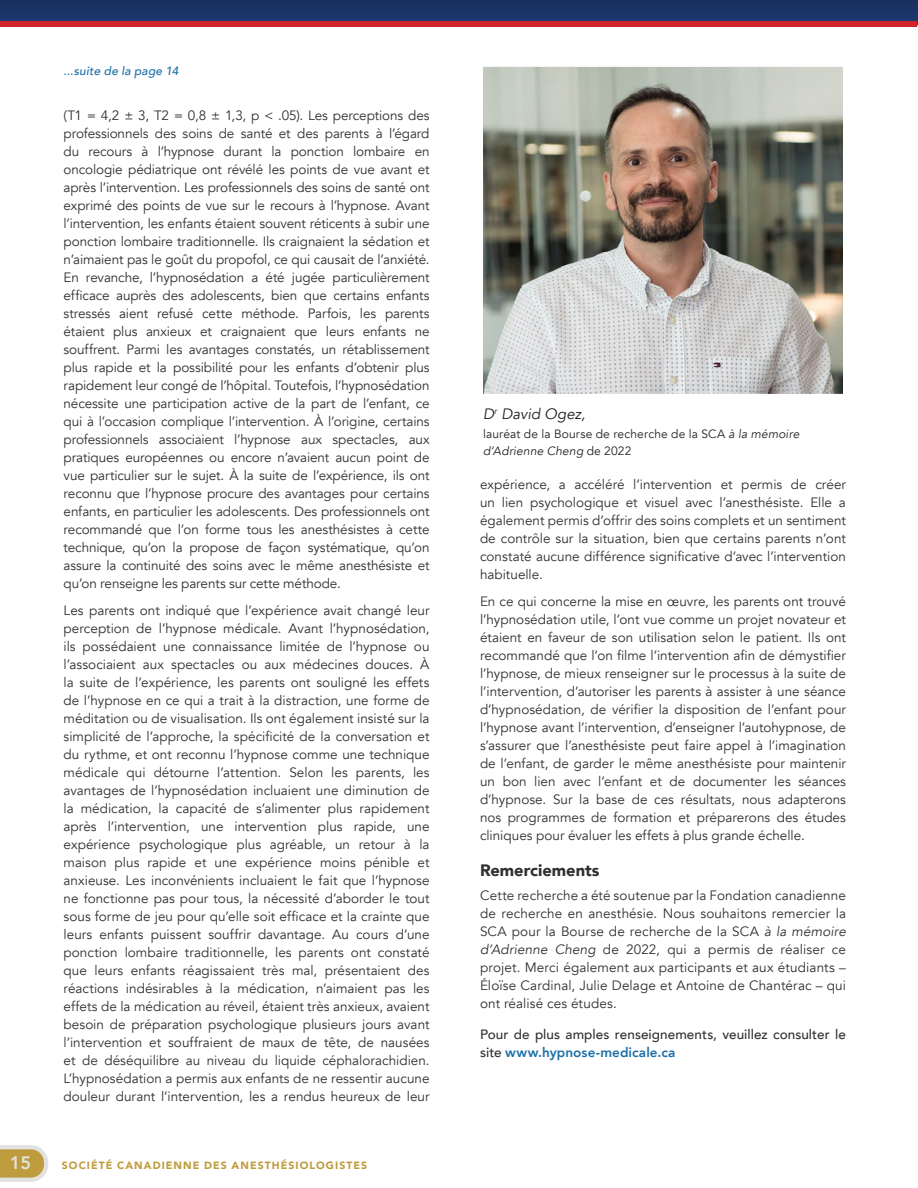
<style>
.page{position:relative;width:918px;height:1188px;background:#fff}
.page>*{position:absolute;margin:0;border:0;box-sizing:border-box;transform-origin:0 0}
.t1{font:800 18px "Avenir";color:#e2e2e0}
.t2{font:900 16.5px "Avenir";color:#312f30}
.t3{font:italic 15px "Avenir";letter-spacing:.005em;color:#231f20}
.t4{font:13.5px/18px "Avenir";color:#312f30;text-align:justify}
.t5{font:500 13.5px/18px "Avenir";letter-spacing:.005em;color:#312f30}
.t6{font:12px/16.5px "Avenir";letter-spacing:.015em;color:#231f20}
.t7{font:italic 500 12px "Avenir";letter-spacing:.02em;color:#1b70a8}
.t8{font:900 10.5px "Avenir";letter-spacing:.1em;color:#be9c3d}
.s1{font-style:italic}
.s2{font-weight:800;color:#1b70a8}
</style>
<div class="page">
<svg style="left:0;top:1145px;width:48px;height:37px;background:#ccb677"></svg>
<img style="left:484px;top:68px;width:358px;height:325px">
<div style="left:480px;top:64px;width:366px;height:333px;border:3px solid #fff"></div>
<div style="left:0;top:0;width:917px;height:25px;background:#1b3465"></div>
<div style="left:0;top:21px;width:917px;height:6px;background:#d1232a"></div>
<p class="t7" style="left:64px;top:64px;width:116px">...suite de la page 14</p>
<p class="t4" style="left:64px;top:107px;width:368px">(T1 = 4,2 ± 3, T2 = 0,8 ± 1,3, p &lt; .05). Les perceptions des professionnels des soins de santé et des parents à l’égard du recours à l’hypnose durant la ponction lombaire en oncologie pédiatrique ont révélé les points de vue avant et après l’intervention. Les professionnels des soins de santé ont exprimé des points de vue sur le recours à l’hypnose. Avant l’intervention, les enfants étaient souvent réticents à subir une ponction lombaire traditionnelle. Ils craignaient la sédation et n’aimaient pas le goût du propofol, ce qui causait de l’anxiété.<br>En revanche, l’hypnosédation a été jugée particulièrement efficace auprès des adolescents, bien que certains enfants stressés aient refusé cette méthode. Parfois, les parents étaient plus anxieux et craignaient que leurs enfants ne souffrent. Parmi les avantages constatés, un rétablissement plus rapide et la possibilité pour les enfants d’obtenir plus rapidement leur congé de l’hôpital. Toutefois, l’hypnosédation nécessite une participation active de la part de l’enfant, ce qui à l’occasion complique l’intervention. À l’origine, certains professionnels associaient l’hypnose aux spectacles, aux pratiques européennes ou encore n’avaient aucun point de vue particulier sur le sujet. À la suite de l’expérience, ils ont reconnu que l’hypnose procure des avantages pour certains enfants, en particulier les adolescents. Des professionnels ont recommandé que l’on forme tous les anesthésistes à cette technique, qu’on la propose de façon systématique, qu’on assure la continuité des soins avec le même anesthésiste et qu’on renseigne les parents sur cette méthode.</p>
<p class="t4" style="left:64px;top:602px;width:368px">Les parents ont indiqué que l’expérience avait changé leur perception de l’hypnose médicale. Avant l’hypnosédation, ils possédaient une connaissance limitée de l’hypnose ou l’associaient aux spectacles ou aux médecines douces. À la suite de l’expérience, les parents ont souligné les effets de l’hypnose en ce qui a trait à la distraction, une forme de méditation ou de visualisation. Ils ont également insisté sur la simplicité de l’approche, la spécificité de la conversation et du rythme, et ont reconnu l’hypnose comme une technique médicale qui détourne l’attention. Selon les parents, les avantages de l’hypnosédation incluaient une diminution de la médication, la capacité de s’alimenter plus rapidement après l’intervention, une intervention plus rapide, une expérience psychologique plus agréable, un retour à la maison plus rapide et une expérience moins pénible et anxieuse. Les inconvénients incluaient le fait que l’hypnose ne fonctionne pas pour tous, la nécessité d’aborder le tout sous forme de jeu pour qu’elle soit efficace et la crainte que leurs enfants puissent souffrir davantage. Au cours d’une ponction lombaire traditionnelle, les parents ont constaté que leurs enfants réagissaient très mal, présentaient des réactions indésirables à la médication, n’aimaient pas les effets de la médication au réveil, étaient très anxieux, avaient besoin de préparation psychologique plusieurs jours avant l’intervention et souffraient de maux de tête, de nausées et de déséquilibre au niveau du liquide céphalorachidien.<br>L’hypnosédation a permis aux enfants de ne ressentir aucune douleur durant l’intervention, les a rendus heureux de leur</p>
<h1 class="t1" style="left:10px;top:1149px;width:23px">15</h1>
<p class="t8" style="left:62px;top:1156px;width:307px">SOCIÉTÉ CANADIENNE DES ANESTHÉSIOLOGISTES</p>
<p class="t3" style="left:483px;top:404px;width:104px">D<sup>r</sup> David Ogez,</p>
<p class="t6" style="left:483px;top:426px;width:318px">lauréat de la Bourse de recherche de la SCA <span class="s1">à la mémoire d’Adrienne Cheng</span> de 2022</p>
<p class="t4" style="left:480px;top:475px;width:368px">expérience, a accéléré l’intervention et permis de créer un lien psychologique et visuel avec l’anesthésiste. Elle a également permis d’offrir des soins complets et un sentiment de contrôle sur la situation, bien que certains parents n’ont constaté aucune différence significative d’avec l’intervention habituelle.</p>
<p class="t4" style="left:480px;top:592px;width:368px">En ce qui concerne la mise en œuvre, les parents ont trouvé l’hypnosédation utile, l’ont vue comme un projet novateur et étaient en faveur de son utilisation selon le patient. Ils ont recommandé que l’on filme l’intervention afin de démystifier l’hypnose, de mieux renseigner sur le processus à la suite de l’intervention, d’autoriser les parents à assister à une séance d’hypnosédation, de vérifier la disposition de l’enfant pour l’hypnose avant l’intervention, d’enseigner l’autohypnose, de s’assurer que l’anesthésiste peut faire appel à l’imagination de l’enfant, de garder le même anesthésiste pour maintenir un bon lien avec l’enfant et de documenter les séances d’hypnose. Sur la base de ces résultats, nous adapterons nos programmes de formation et préparerons des études cliniques pour évaluer les effets à plus grande échelle.</p>
<p class="t2" style="left:480px;top:856px;width:121px">Remerciements</p>
<p class="t4" style="left:480px;top:886px;width:368px">Cette recherche a été soutenue par la Fondation canadienne de recherche en anesthésie. Nous souhaitons remercier la SCA pour la Bourse de recherche de la SCA <span class="s1">à la mémoire d’Adrienne Cheng</span> de 2022, qui a permis de réaliser ce projet. Merci également aux participants et aux étudiants – Éloïse Cardinal, Julie Delage et Antoine de Chantérac – qui ont réalisé ces études.</p>
<p class="t5" style="left:480px;top:1025px;width:367px">Pour de plus amples renseignements, veuillez consulter le site <span class="s2">www.hypnose-medicale.ca</span></p>
</div>
